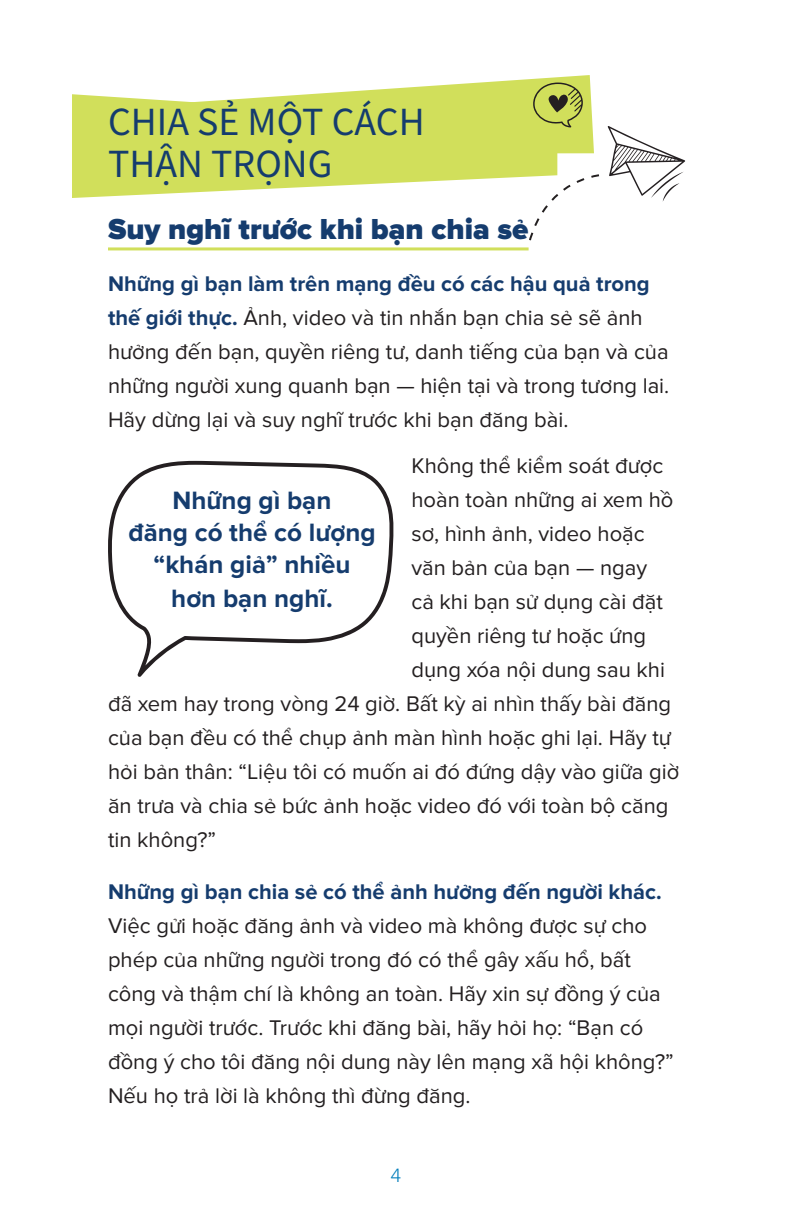
<style>
.page{position:relative;width:792px;height:1224px;background:#fff}
.page>*{position:absolute;margin:0;border:0;box-sizing:border-box;transform-origin:0 0}
.t1{font:40px/42px "Source Sans Variable";color:#153c6e}
.t2{font:900 30px "Proxima Nova";color:#153c6e}
.t3{font:700 26px/32.6px "Proxima Nova";color:#153c6e;text-align:center}
.t4{font:22px/34px "Proxima Nova";color:#231f20}
.t5{font:300 20px "Proxima Nova";color:#007dbb}
.s1{font-weight:700;color:#153c6e}
</style>
<div class="page">
<svg style="left:72px;top:94px;width:485px;height:104px;fill:#d1df5b"></svg>
<hr style="left:108px;top:247px;width:421px;height:3px;background:#d1df5b">
<svg style="left:528px;top:173px;width:71px;height:68px"></svg>
<svg style="left:608px;top:126px;width:77px;height:76px"></svg>
<svg style="left:106px;top:75px;width:488px;height:79px"></svg>
<svg style="left:108px;top:461px;width:286px;height:216px"></svg>
<h1 class="t1" style="left:108px;top:101px;width:318px">CHIA SẺ MỘT CÁCH<br>THẬN TRỌNG</h1>
<h2 class="t2" style="left:108px;top:212px;width:422px">Suy nghĩ trước khi bạn chia sẻ</h2>
<p class="t4" style="left:108px;top:267px;width:563px"><span class="s1">Những gì bạn làm trên mạng đều có các hậu quả trong thế giới thực.</span> Ảnh, video và tin nhắn bạn chia sẻ sẽ ảnh hưởng đến bạn, quyền riêng tư, danh tiếng của bạn và của những người xung quanh bạn — hiện tại và trong tương lai.<br>Hãy dừng lại và suy nghĩ trước khi bạn đăng bài.</p>
<p class="t4" style="left:411px;top:449px;width:253px">Không thể kiểm soát được</p>
<p class="t4" style="left:411px;top:483px;width:264px">hoàn toàn những ai xem hồ</p>
<p class="t4" style="left:411px;top:517px;width:235px">sơ, hình ảnh, video hoặc</p>
<p class="t4" style="left:411px;top:551px;width:237px">văn bản của bạn — ngay</p>
<p class="t4" style="left:411px;top:585px;width:253px">cả khi bạn sử dụng cài đặt</p>
<p class="t4" style="left:411px;top:619px;width:236px">quyền riêng tư hoặc ứng</p>
<p class="t4" style="left:411px;top:653px;width:255px">dụng xóa nội dung sau khi</p>
<p class="t4" style="left:108px;top:687px;width:565px">đã xem hay trong vòng 24 giờ. Bất kỳ ai nhìn thấy bài đăng</p>
<p class="t4" style="left:108px;top:721px;width:565px">của bạn đều có thể chụp ảnh màn hình hoặc ghi lại. Hãy tự</p>
<p class="t4" style="left:108px;top:755px;width:573px">hỏi bản thân: “Liệu tôi có muốn ai đó đứng dậy vào giữa giờ</p>
<p class="t4" style="left:108px;top:789px;width:562px">ăn trưa và chia sẻ bức ảnh hoặc video đó với toàn bộ căng</p>
<p class="t4" style="left:108px;top:823px;width:110px">tin không?”</p>
<p class="t4" style="left:108px;top:875px;width:567px"><span class="s1">Những gì bạn chia sẻ có thể ảnh hưởng đến người khác.<br></span>Việc gửi hoặc đăng ảnh và video mà không được sự cho phép của những người trong đó có thể gây xấu hổ, bất công và thậm chí là không an toàn. Hãy xin sự đồng ý của mọi người trước. Trước khi đăng bài, hãy hỏi họ: “Bạn có đồng ý cho tôi đăng nội dung này lên mạng xã hội không?” Nếu họ trả lời là không thì đừng đăng.</p>
<p class="t3" style="left:128px;top:484px;width:249px">Những gì bạn<br>đăng có thể có lượng “khán giả” nhiều hơn bạn nghĩ.</p>
<p class="t5" style="left:391px;top:1164px;width:12px">4</p>
</div>
